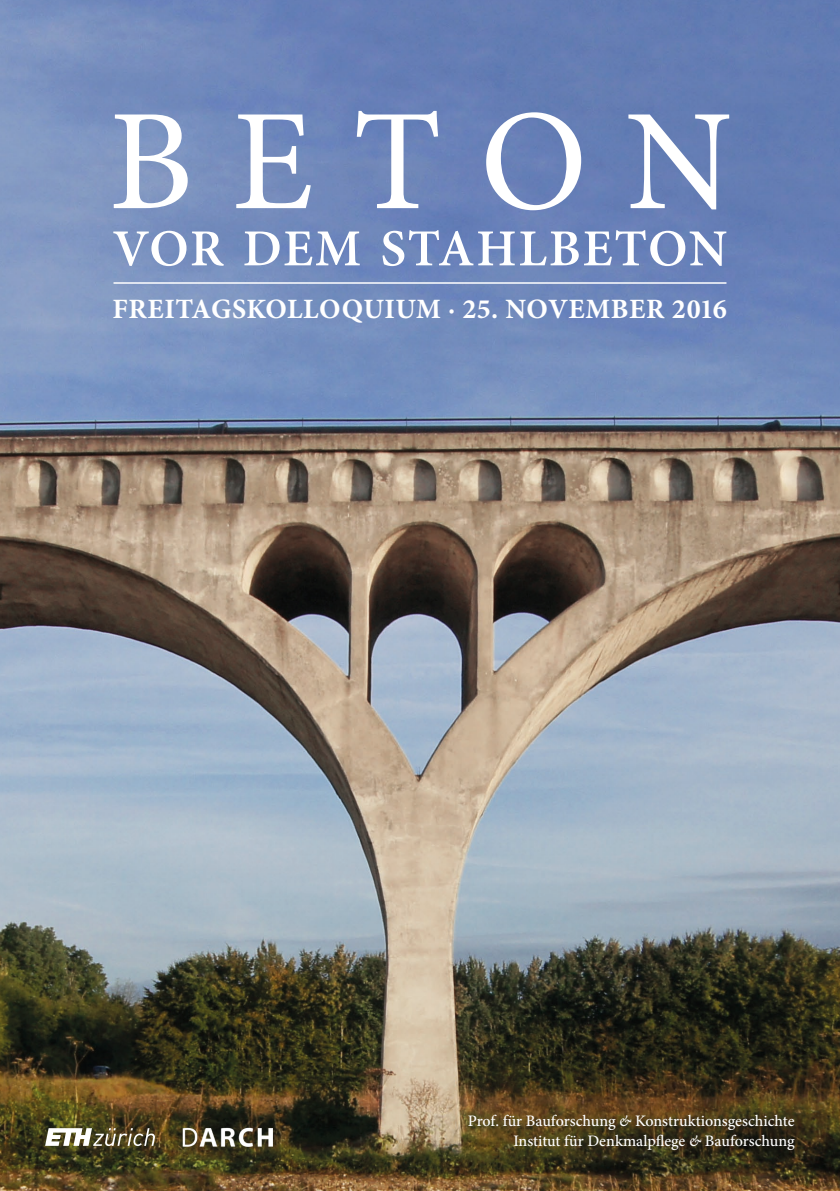
<style>
.page{position:relative;width:840px;height:1191px;background:#fff}
.page>*{position:absolute;margin:0;border:0;box-sizing:border-box;transform-origin:0 0}
.Einf__Abs{font:144px "Minion Pro";letter-spacing:.265em;color:#fff}
.Einf__Abs-2{font:600 52px "Minion Pro";letter-spacing:.025em;color:#fff}
.t1{font:700 28px "Minion Pro";letter-spacing:.02em;color:#fff}
.t2{font:500 16px "Minion Pro";letter-spacing:-.005em;color:#fff}
.s1{font-style:italic}
</style>
<div class="page">
<img style="left:0;top:0;width:839px;height:1191px">
<img style="left:182px;top:1127px;width:91px;height:19px">
<hr style="left:113px;top:282px;width:613px;height:2px;background:#fff">
<svg style="left:45px;top:1128px;width:110px;height:18px"></svg>
<p class="Einf__Abs" style="left:108px;top:66px;width:625px">BETON</p>
<p class="Einf__Abs-2" style="left:112px;top:213px;width:616px">VOR DEM STAHLBETON</p>
<p class="t1" style="left:112px;top:289px;width:616px">FREITAGSKOLLOQUIUM · 25. NOVEMBER 2016</p>
<p class="t2" style="left:467px;top:1110px;width:328px">Prof. für Bauforschung <span class="s1">&amp;</span> Konstruktionsgeschichte</p>
<p class="t2" style="left:513px;top:1129px;width:282px">Institut für Denkmalpflege <span class="s1">&amp;</span> Bauforschung</p>
</div>
